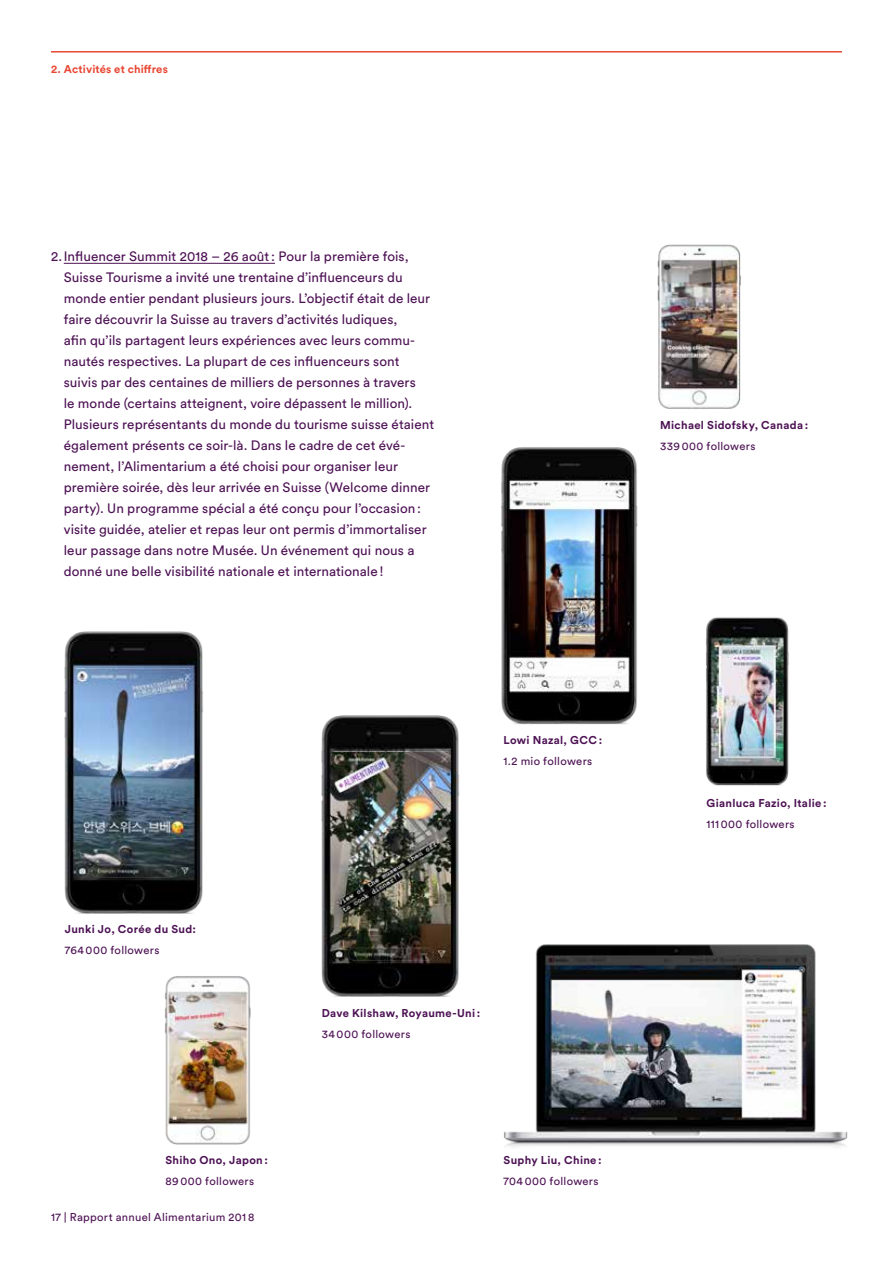
<style>
.page{position:relative;width:893px;height:1263px;background:#fff}
.page>*{position:absolute;margin:0;border:0;box-sizing:border-box;transform-origin:0 0}
.t1{font:13.5px/21px "Circular Pro";letter-spacing:.005em;color:#4d1254}
.t2{font:11.25px "Circular Pro";letter-spacing:.025em;color:#4d1254}
.t3{font:700 11.25px "Circular Pro";letter-spacing:.03em;color:#4d1254}
.t4{font:700 11.25px "Circular Pro";letter-spacing:.015em;color:#e94734}
</style>
<div class="page">
<hr style="left:51px;top:51px;width:791px;height:2px;background:#e94734">
<hr style="left:64px;top:263px;width:211px;height:1px;background:#4d1254">
<img style="left:64px;top:631px;width:139px;height:283px">
<img style="left:504px;top:944px;width:344px;height:203px">
<img style="left:706px;top:617px;width:83px;height:169px">
<img style="left:321px;top:715px;width:139px;height:282px">
<img style="left:501px;top:447px;width:137px;height:278px">
<img style="left:657px;top:244px;width:84px;height:165px">
<img style="left:164px;top:976px;width:87px;height:169px">
<p class="t4" style="left:51px;top:61px;width:118px">2. Activités et chiffres</p>
<p class="t1" style="left:64px;top:245px;width:372px;text-indent:-13px">2.Influencer Summit 2018 – 26 août: Pour la première fois, Suisse Tourisme a invité une trentaine d’influenceurs du monde entier pendant plusieurs jours. L’objectif était de leur faire découvrir la Suisse au travers d’activités ludiques,<br>afin qu’ils partagent leurs expériences avec leurs commu&shy;nautés respectives. La plupart de ces influenceurs sont suivis par des centaines de milliers de personnes à travers<br>le monde (certains atteignent, voire dépassent le million).<br>Plusieurs représentants du monde du tourisme suisse étaient également présents ce soir-là. Dans le cadre de cet évé&shy;nement, l’Alimentarium a été choisi pour organiser leur première soirée, dès leur arrivée en Suisse (Welcome dinner party). Un programme spécial a été conçu pour l’occasion: visite guidée, atelier et repas leur ont permis d’immortaliser leur passage dans notre Musée. Un événement qui nous a donné une belle visibilité nationale et internationale!</p>
<p class="t3" style="left:660px;top:417px;width:150px">Michael Sidofsky, Canada :</p>
<p class="t2" style="left:660px;top:439px;width:97px">339 000 followers</p>
<p class="t3" style="left:504px;top:732px;width:100px">Lowi Nazal, GCC :</p>
<p class="t2" style="left:504px;top:754px;width:90px">1.2 mio followers</p>
<p class="t3" style="left:65px;top:921px;width:133px">Junki Jo, Corée du Sud:</p>
<p class="t2" style="left:65px;top:943px;width:96px">764 000 followers</p>
<p class="t3" style="left:165px;top:1152px;width:104px">Shiho Ono, Japon :</p>
<p class="t2" style="left:165px;top:1174px;width:90px">89 000 followers</p>
<p class="t2" style="left:51px;top:1209px;width:205px">17 | Rapport annuel Alimentarium 201 8</p>
<p class="t3" style="left:322px;top:1005px;width:160px">Dave Kilshaw, Royaume-Uni:</p>
<p class="t2" style="left:322px;top:1027px;width:90px">34 000 followers</p>
<p class="t3" style="left:503px;top:1152px;width:100px">Suphy Liu, Chine :</p>
<p class="t2" style="left:503px;top:1174px;width:97px">704 000 followers</p>
<p class="t3" style="left:707px;top:795px;width:121px">Gianluca Fazio, Italie :</p>
<p class="t2" style="left:707px;top:817px;width:90px">111 000 followers</p>
</div>
